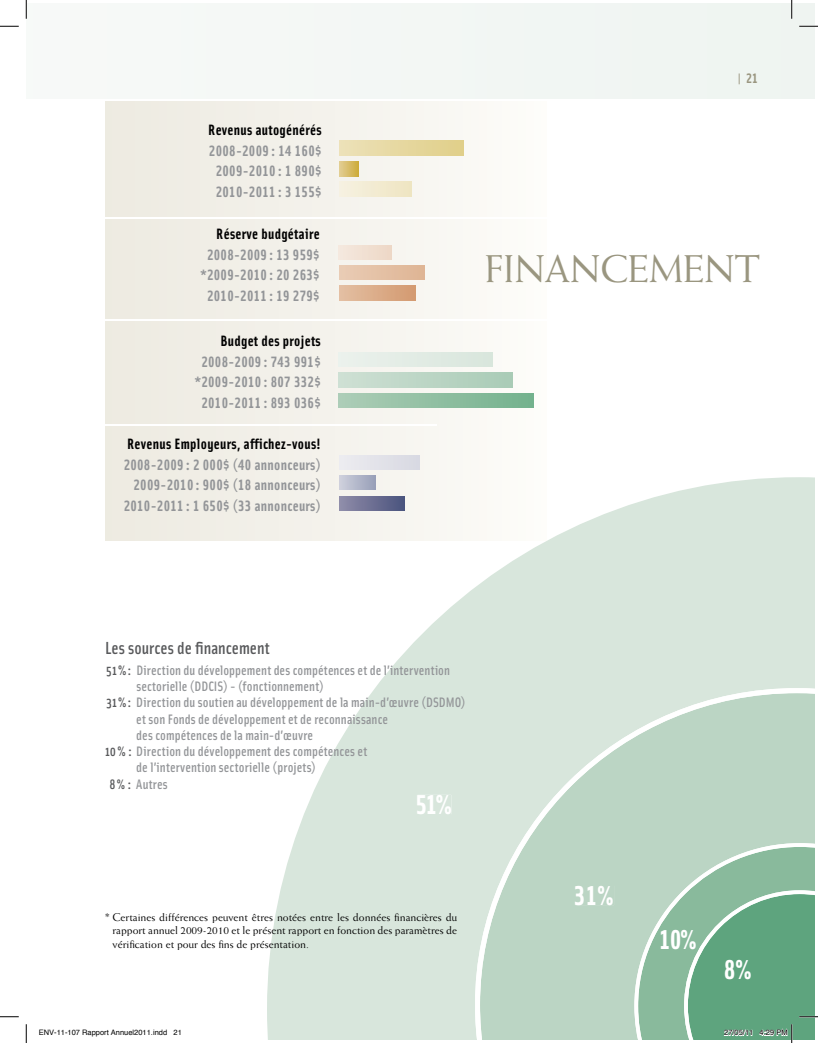
<style>
.page{position:relative;width:818px;height:1043px;background:#fff}
.page>*{position:absolute;margin:0;border:0;box-sizing:border-box;transform-origin:0 0}
.t1{font:38.75px "Weiss";color:#9a9680}
.t2{font:27.38px "Solex Bold Lining";color:#fff}
.t3{font:500 17.5px "Solex";letter-spacing:.005em;color:#58595b}
.t4{font:15px/20.6px "Solex Bold Lining";letter-spacing:.02em;color:#939598;text-align:center}
.t5{font:15px "Solex Bold Lining";letter-spacing:.02em;color:#000}
.t6{font:500 13.75px "Solex";letter-spacing:.005em;color:#939598}
.t7{font:13.75px "Solex Bold Lining";color:#9a9680}
.t8{font:11.25px/13.8px "Weiss";color:#000;text-align:justify}
.t9{font:7.5px "Helvetica";color:#000}
.s1{font-family:"Solex";font-weight:700}
.s2{color:#58595b}
</style>
<div class="page">
<div style="left:105px;top:102px;width:441px;height:439px;background:linear-gradient(to right,#edeae0,#fcfbf8)"></div>
<hr style="left:105px;top:217px;width:613px;height:2px;background:#fff">
<hr style="left:105px;top:319px;width:524px;height:2px;background:#fff">
<hr style="left:105px;top:424px;width:331px;height:2px;background:#fff">
<svg style="left:339px;top:161px;width:19px;height:15px"></svg>
<svg style="left:339px;top:182px;width:72px;height:14px"></svg>
<svg style="left:339px;top:140px;width:124px;height:15px;background:#e6d7a0"></svg>
<div style="left:339px;top:352px;width:153px;height:15px;background:#e2ece4"></div>
<svg style="left:339px;top:373px;width:173px;height:14px;background:#bbd5c4"></svg>
<svg style="left:339px;top:393px;width:195px;height:15px;background:#8fbfa1"></svg>
<div style="left:339px;top:455px;width:81px;height:15px;background:#e2e2e9"></div>
<svg style="left:339px;top:475px;width:37px;height:2px"></svg>
<div style="left:339px;top:245px;width:52px;height:15px;background:#f1e0d2"></div>
<svg style="left:339px;top:265px;width:85px;height:15px"></svg>
<svg style="left:339px;top:286px;width:76px;height:14px"></svg>
<svg style="left:267px;top:477px;width:547px;height:562px;fill:#d8e6dc"></svg>
<svg style="left:475px;top:688px;width:339px;height:351px;background:#c5dacc"></svg>
<div style="left:575px;top:885px;width:39px;height:20px;background:#bbd5c4"></div>
<div style="left:417px;top:794px;width:34px;height:20px;background:#d8e6dc"></div>
<div style="left:26px;top:4px;width:788px;height:94px;background:#f3f7f4"></div>
<svg style="left:0;top:25px;width:19px;height:2px"></svg>
<svg style="left:799px;top:25px;width:19px;height:2px"></svg>
<svg style="left:0;top:1016px;width:19px;height:1px"></svg>
<svg style="left:25px;top:0;width:2px;height:19px"></svg>
<svg style="left:25px;top:1024px;width:2px;height:18px"></svg>
<svg style="left:790px;top:0;width:2px;height:19px"></svg>
<svg style="left:638px;top:847px;width:180px;height:195px;background:#85b89b"></svg>
<p class="t5" style="left:208px;top:120px;width:115px">Revenus autogénérés</p>
<p class="t4" style="left:209px;top:139px;width:114px">2008-2009 : 14 160$<br>2009-2010 : 1 890$<br>2010-2011 : 3 155$</p>
<p class="t5" style="left:216px;top:224px;width:105px">Réserve budgétaire</p>
<p class="t4" style="left:200px;top:243px;width:121px">2008-2009 : 13 959$ *2009-2010 : 20 263$<br>2010-2011 : 19 279$</p>
<p class="t5" style="left:220px;top:331px;width:102px">Budget des projets</p>
<p class="t4" style="left:195px;top:350px;width:127px">2008-2009 : 743 991$ *2009-2010 : 807 332$<br>2010-2011 : 893 036$</p>
<p class="t5" style="left:127px;top:434px;width:195px">Revenus Employeurs, affichez-vous!</p>
<p class="t4" style="left:124px;top:453px;width:198px;text-align:right">2008-2009 : 2 000$ (40 annonceurs)<br>2009-2010 : 900$ (18 annonceurs)<br>2010-2011 : 1 650$ (33 annonceurs)</p>
<p class="t7" style="left:737px;top:69px;width:22px"><span class="s1">|</span> 21</p>
<h1 class="t1" style="left:485px;top:246px;width:26px">financement</h1>
<p class="t3" style="left:105px;top:636px;width:166px">Les sources de financement</p>
<p class="t6" style="left:106px;top:661px;width:345px"><span class="s2">51% :</span> Direction du développement des compétences et de l’intervention</p>
<p class="t6" style="left:136px;top:677px;width:189px">sectorielle (DDCIS) - (fonctionnement)</p>
<p class="t6" style="left:106px;top:693px;width:360px"><span class="s2">31% :</span> Direction du soutien au développement de la main-d’œuvre (DSDMO)</p>
<p class="t6" style="left:136px;top:710px;width:253px">et son Fonds de développement et de reconnaissance</p>
<p class="t6" style="left:136px;top:726px;width:178px">des compétences de la main-d’œuvre</p>
<p class="t6" style="left:105px;top:742px;width:264px"><span class="s2">10% :</span> Direction du développement des compétences et</p>
<p class="t6" style="left:136px;top:758px;width:181px">de l’intervention sectorielle (projets)</p>
<p class="t6" style="left:109px;top:775px;width:60px"><span class="s2">8% :</span> Autres</p>
<h2 class="t2" style="left:415px;top:786px;width:38px">51%</h2>
<p class="t8" style="left:112px;top:909px;width:346px;text-indent:-7px">* Certaines différences peuvent êtres notées entre les données financières du rapport annuel 2009-2010 et le présent rapport en fonction des paramètres de vérification et pour des fins de présentation.</p>
<h2 class="t2" style="left:574px;top:877px;width:42px">31%</h2>
<h2 class="t2" style="left:659px;top:922px;width:39px">10%</h2>
<h2 class="t2" style="left:723px;top:952px;width:30px">8%</h2>
<p class="t9" style="left:39px;top:1027px;width:144px">ENV-11-107 Rapport Annuel2011.indd 21</p>
<p class="t9" style="left:724px;top:1027px;width:65px">27/05/11 4:29 PM</p>
</div>
